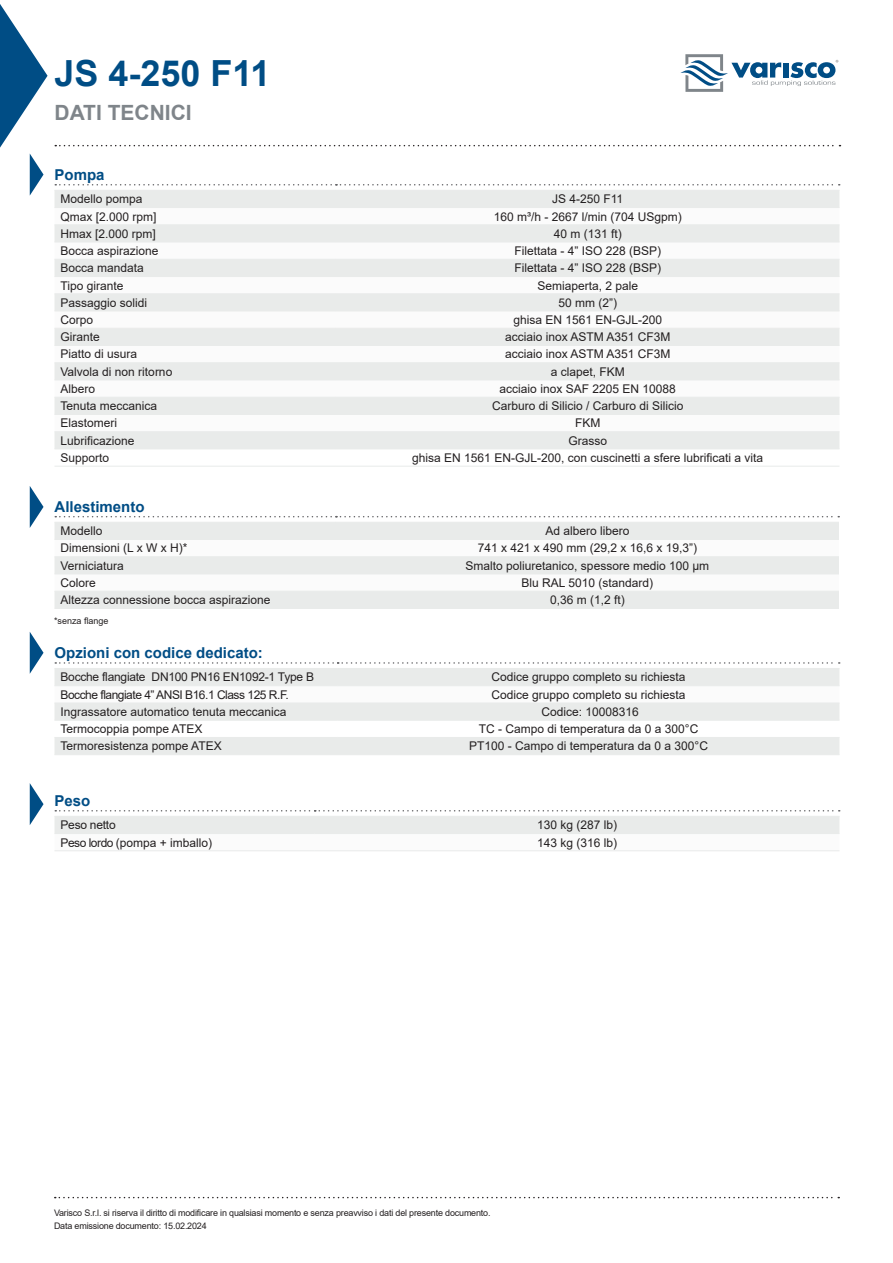
<style>
.page{position:relative;width:893px;height:1263px;background:#fff}
.page>*{position:absolute;margin:0;border:0;box-sizing:border-box;transform-origin:0 0}
.t1{font:700 36px "Arial";color:#004d85}
.t2{font:700 21px "Arial";color:#7f858a}
.t3{font:700 15px "Arial";color:#004d85}
.t4{font:12px "Arial";color:#231f20}
.t5{font:12px "Arial";letter-spacing:-.02em;color:#231f20}
.t6{font:12px "Arial";letter-spacing:-.04em;color:#231f20}
.t7{font:9px "Arial";letter-spacing:-.02em;color:#231f20}
.t8{font:9px "Arial";color:#231f20}
</style>
<div class="page">
<div style="left:55px;top:191px;width:784px;height:258px;background:#e9ebea"></div>
<svg style="left:55px;top:208px;width:784px;height:223px"></svg>
<hr style="left:55px;top:190px;width:281px;height:1px;background:#e9ebea">
<hr style="left:336px;top:190px;width:503px;height:1px;background:#e9ebea">
<hr style="left:55px;top:207px;width:281px;height:1px;background:#e9ebea">
<hr style="left:336px;top:207px;width:503px;height:1px;background:#e9ebea">
<hr style="left:55px;top:225px;width:281px;height:1px;background:#e9ebea">
<hr style="left:336px;top:225px;width:503px;height:1px;background:#e9ebea">
<hr style="left:55px;top:242px;width:281px;height:1px;background:#e9ebea">
<hr style="left:55px;top:276px;width:281px;height:1px;background:#e9ebea">
<hr style="left:336px;top:242px;width:503px;height:1px;background:#e9ebea">
<hr style="left:336px;top:276px;width:503px;height:1px;background:#e9ebea">
<hr style="left:55px;top:259px;width:281px;height:1px;background:#e9ebea">
<hr style="left:336px;top:259px;width:503px;height:1px;background:#e9ebea">
<hr style="left:55px;top:293px;width:281px;height:1px;background:#e9ebea">
<hr style="left:336px;top:293px;width:503px;height:1px;background:#e9ebea">
<hr style="left:55px;top:311px;width:281px;height:1px;background:#e9ebea">
<hr style="left:336px;top:311px;width:503px;height:1px;background:#e9ebea">
<hr style="left:55px;top:328px;width:281px;height:1px;background:#e9ebea">
<hr style="left:336px;top:328px;width:503px;height:1px;background:#e9ebea">
<hr style="left:55px;top:345px;width:281px;height:1px;background:#e9ebea">
<hr style="left:336px;top:345px;width:503px;height:1px;background:#e9ebea">
<hr style="left:55px;top:362px;width:281px;height:1px;background:#e9ebea">
<hr style="left:336px;top:362px;width:503px;height:1px;background:#e9ebea">
<hr style="left:55px;top:380px;width:281px;height:1px;background:#e9ebea">
<hr style="left:336px;top:380px;width:503px;height:1px;background:#e9ebea">
<hr style="left:55px;top:397px;width:281px;height:1px;background:#e9ebea">
<hr style="left:336px;top:397px;width:503px;height:1px;background:#e9ebea">
<hr style="left:55px;top:414px;width:281px;height:1px;background:#e9ebea">
<hr style="left:336px;top:414px;width:503px;height:1px;background:#e9ebea">
<hr style="left:55px;top:431px;width:281px;height:1px;background:#e9ebea">
<hr style="left:336px;top:431px;width:503px;height:1px;background:#e9ebea">
<hr style="left:55px;top:449px;width:281px;height:1px;background:#e9ebea">
<hr style="left:55px;top:466px;width:281px;height:1px;background:#e9ebea">
<hr style="left:336px;top:449px;width:503px;height:1px;background:#e9ebea">
<hr style="left:336px;top:466px;width:503px;height:1px;background:#e9ebea">
<svg style="left:55px;top:184px;width:785px;height:1px"></svg>
<div style="left:55px;top:523px;width:784px;height:85px;background:#e9ebea"></div>
<svg style="left:55px;top:540px;width:784px;height:51px"></svg>
<hr style="left:55px;top:522px;width:281px;height:1px;background:#e9ebea">
<hr style="left:336px;top:522px;width:503px;height:1px;background:#e9ebea">
<hr style="left:55px;top:539px;width:281px;height:1px;background:#e9ebea">
<hr style="left:336px;top:539px;width:503px;height:1px;background:#e9ebea">
<hr style="left:55px;top:556px;width:281px;height:1px;background:#e9ebea">
<hr style="left:336px;top:556px;width:503px;height:1px;background:#e9ebea">
<hr style="left:55px;top:574px;width:281px;height:1px;background:#e9ebea">
<hr style="left:55px;top:591px;width:281px;height:1px;background:#e9ebea">
<hr style="left:336px;top:574px;width:503px;height:1px;background:#e9ebea">
<hr style="left:336px;top:591px;width:503px;height:1px;background:#e9ebea">
<hr style="left:55px;top:608px;width:281px;height:1px;background:#e9ebea">
<hr style="left:336px;top:608px;width:503px;height:1px;background:#e9ebea">
<svg style="left:55px;top:516px;width:784px;height:1px"></svg>
<svg style="left:55px;top:669px;width:784px;height:85px;fill:#e9ebea"></svg>
<svg style="left:55px;top:686px;width:784px;height:17px"></svg>
<hr style="left:55px;top:668px;width:283px;height:1px;background:#e9ebea">
<hr style="left:338px;top:668px;width:501px;height:1px;background:#e9ebea">
<hr style="left:55px;top:685px;width:283px;height:1px;background:#e9ebea">
<hr style="left:338px;top:685px;width:501px;height:1px;background:#e9ebea">
<hr style="left:55px;top:703px;width:283px;height:1px;background:#e9ebea">
<hr style="left:338px;top:703px;width:501px;height:1px;background:#e9ebea">
<hr style="left:55px;top:720px;width:283px;height:1px;background:#e9ebea">
<hr style="left:55px;top:737px;width:283px;height:1px;background:#e9ebea">
<hr style="left:55px;top:754px;width:283px;height:1px;background:#e9ebea">
<hr style="left:338px;top:720px;width:501px;height:1px;background:#e9ebea">
<hr style="left:338px;top:737px;width:501px;height:1px;background:#e9ebea">
<hr style="left:338px;top:754px;width:501px;height:1px;background:#e9ebea">
<svg style="left:55px;top:662px;width:785px;height:2px"></svg>
<svg style="left:55px;top:810px;width:785px;height:41px"></svg>
<svg style="left:30px;top:486px;width:14px;height:42px"></svg>
<svg style="left:30px;top:632px;width:14px;height:42px"></svg>
<svg style="left:30px;top:783px;width:14px;height:42px"></svg>
<svg style="left:55px;top:145px;width:785px;height:1px"></svg>
<svg style="left:55px;top:1197px;width:784px;height:1px"></svg>
<svg style="left:0;top:4px;width:48px;height:192px"></svg>
<svg style="left:680px;top:54px;width:158px;height:38px"></svg>
<p class="t1" style="left:55px;top:48px;width:218px">JS 4-250 F11</p>
<p class="t2" style="left:55px;top:98px;width:139px">DATI TECNICI</p>
<p class="t3" style="left:55px;top:164px;width:52px">Pompa</p>
<p class="t4" style="left:61px;top:191px;width:84px">Modello pompa</p>
<p class="t4" style="left:552px;top:191px;width:73px">JS 4-250 F11</p>
<p class="t4" style="left:61px;top:208px;width:98px">Qmax [2.000 rpm]</p>
<p class="t4" style="left:494px;top:208px;width:190px">160 m³/h - 2667 l/min (704 USgpm)</p>
<p class="t4" style="left:61px;top:225px;width:97px">Hmax [2.000 rpm]</p>
<p class="t4" style="left:554px;top:225px;width:70px">40 m (131 ft)</p>
<p class="t4" style="left:61px;top:243px;width:100px">Bocca aspirazione</p>
<p class="t4" style="left:514px;top:243px;width:148px">Filettata - 4” ISO 228 (BSP)</p>
<p class="t4" style="left:61px;top:260px;width:85px">Bocca mandata</p>
<p class="t4" style="left:514px;top:260px;width:148px">Filettata - 4” ISO 228 (BSP)</p>
<p class="t4" style="left:61px;top:277px;width:64px">Tipo girante</p>
<p class="t4" style="left:537px;top:277px;width:102px">Semiaperta, 2 pale</p>
<p class="t4" style="left:61px;top:294px;width:88px">Passaggio solidi</p>
<p class="t4" style="left:558px;top:294px;width:60px">50 mm (2”)</p>
<p class="t4" style="left:61px;top:311px;width:34px">Corpo</p>
<p class="t4" style="left:513px;top:311px;width:150px">ghisa EN 1561 EN-GJL-200</p>
<p class="t4" style="left:61px;top:329px;width:41px">Girante</p>
<p class="t4" style="left:505px;top:329px;width:167px">acciaio inox ASTM A351 CF3M</p>
<p class="t4" style="left:61px;top:346px;width:78px">Piatto di usura</p>
<p class="t4" style="left:505px;top:346px;width:167px">acciaio inox ASTM A351 CF3M</p>
<p class="t4" style="left:61px;top:363px;width:113px">Valvola di non ritorno</p>
<p class="t4" style="left:551px;top:363px;width:76px">a clapet, FKM</p>
<p class="t4" style="left:61px;top:380px;width:36px">Albero</p>
<p class="t4" style="left:500px;top:380px;width:178px">acciaio inox SAF 2205 EN 10088</p>
<p class="t4" style="left:61px;top:398px;width:98px">Tenuta meccanica</p>
<p class="t4" style="left:492px;top:398px;width:193px">Carburo di Silicio / Carburo di Silicio</p>
<p class="t4" style="left:61px;top:415px;width:58px">Elastomeri</p>
<p class="t4" style="left:575px;top:415px;width:27px">FKM</p>
<p class="t4" style="left:61px;top:432px;width:76px">Lubrificazione</p>
<p class="t4" style="left:568px;top:432px;width:40px">Grasso</p>
<p class="t4" style="left:61px;top:449px;width:50px">Supporto</p>
<p class="t4" style="left:412px;top:449px;width:352px">ghisa EN 1561 EN-GJL-200, con cuscinetti a sfere lubrificati a vita</p>
<p class="t3" style="left:55px;top:496px;width:92px">Allestimento</p>
<p class="t4" style="left:61px;top:523px;width:44px">Modello</p>
<p class="t4" style="left:545px;top:523px;width:86px">Ad albero libero</p>
<p class="t4" style="left:61px;top:540px;width:128px">Dimensioni (L x W x H)*</p>
<p class="t4" style="left:478px;top:540px;width:221px">741 x 421 x 490 mm (29,2 x 16,6 x 19,3”)</p>
<p class="t4" style="left:61px;top:557px;width:65px">Verniciatura</p>
<p class="t4" style="left:466px;top:557px;width:245px">Smalto poliuretanico, spessore medio 100 µm</p>
<p class="t4" style="left:61px;top:574px;width:37px">Colore</p>
<p class="t4" style="left:522px;top:574px;width:133px">Blu RAL 5010 (standard)</p>
<p class="t4" style="left:61px;top:592px;width:212px">Altezza connessione bocca aspirazione</p>
<p class="t4" style="left:550px;top:592px;width:76px">0,36 m (1,2 ft)</p>
<p class="t8" style="left:54px;top:615px;width:56px">*senza flange</p>
<p class="t3" style="left:55px;top:642px;width:210px">Opzioni con codice dedicato:</p>
<p class="t5" style="left:61px;top:669px;width:255px">Bocche flangiate DN100 PN16 EN1092-1 Type B</p>
<p class="t4" style="left:491px;top:669px;width:196px">Codice gruppo completo su richiesta</p>
<p class="t6" style="left:61px;top:686px;width:230px">Bocche flangiate 4” ANSI B16.1 Class 125 R.F.</p>
<p class="t4" style="left:491px;top:686px;width:196px">Codice gruppo completo su richiesta</p>
<p class="t4" style="left:61px;top:703px;width:228px">Ingrassatore automatico tenuta meccanica</p>
<p class="t4" style="left:541px;top:703px;width:99px">Codice: 10008316</p>
<p class="t4" style="left:61px;top:721px;width:143px">Termocoppia pompe ATEX</p>
<p class="t4" style="left:479px;top:721px;width:221px">TC - Campo di temperatura da 0 a 300°C</p>
<p class="t4" style="left:61px;top:738px;width:163px">Termoresistenza pompe ATEX</p>
<p class="t4" style="left:469px;top:738px;width:240px">PT100 - Campo di temperatura da 0 a 300°C</p>
<p class="t3" style="left:55px;top:790px;width:37px">Peso</p>
<p class="t5" style="left:61px;top:817px;width:57px">Peso netto</p>
<p class="t4" style="left:537px;top:817px;width:82px">130 kg (287 lb)</p>
<p class="t4" style="left:61px;top:834px;width:153px">Peso lordo (pompa + imballo)</p>
<p class="t4" style="left:537px;top:834px;width:82px">143 kg (316 lb)</p>
<p class="t7" style="left:54px;top:1206px;width:438px">Varisco S.r.l. si riserva il diritto di modificare in qualsiasi momento e senza preavviso i dati del presente documento.</p>
<p class="t7" style="left:54px;top:1220px;width:154px">Data emissione documento: 15.02.2024</p>
</div>
